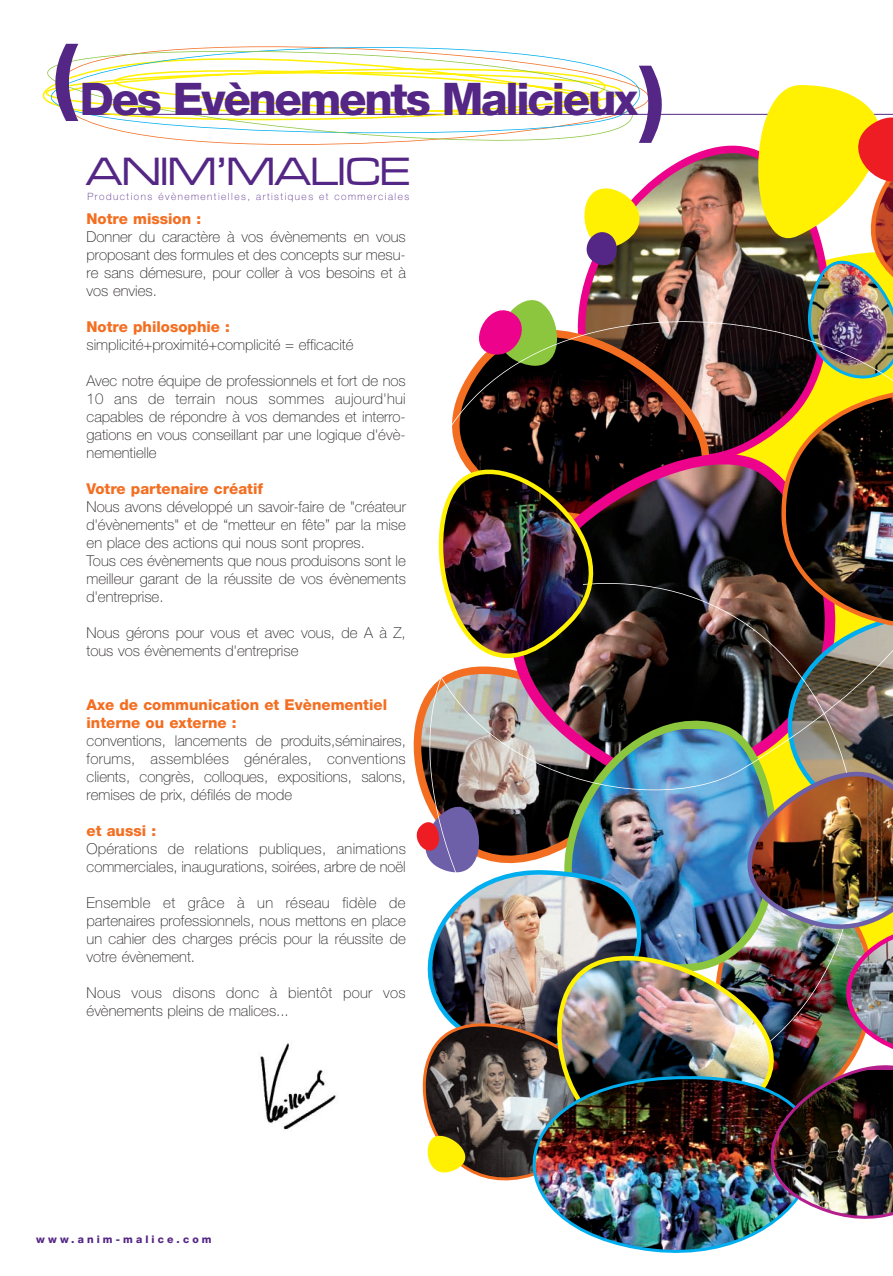
<style>
.page{position:relative;width:893px;height:1276px;background:#fff}
.page>*{position:absolute;margin:0;border:0;box-sizing:border-box;transform-origin:0 0}
.t1{font:800 45px "Helvetica Neue";letter-spacing:-.05em;color:#542685}
.t2{font:40.95px "Microgramma D Medi Exte";color:#542685}
.t3{font:100 15px/18px "Helvetica Neue";color:#231f20;text-align:justify}
.t4{font:800 15px/18px "Helvetica Neue";color:#f36e21}
.t5{font:100 15px/18px "Helvetica Neue";letter-spacing:.02em;color:#231f20}
.t6{font:800 10.5px "Helvetica Neue";letter-spacing:.295em;color:#542685}
.t7{font:100 10.05px "Helvetica Neue";letter-spacing:.15em;color:#542685}
.s1{font-size:85.5px}
</style>
<div class="page">
<svg style="left:42px;top:46px;width:595px;height:99px"></svg>
<img style="left:260px;top:1042px;width:76px;height:88px">
<img style="left:581px;top:1231px;width:181px;height:22px">
<img style="left:402px;top:85px;width:491px;height:1146px">
<h1 class="t1" style="left:52px;top:82px;width:614px"><sup>(</sup>Des Evènements Malicieux<span class="s1">)</span></h1>
<h2 class="t2" style="left:86px;top:147px;width:325px">ANIM’MALICE</h2>
<p class="t7" style="left:88px;top:192px;width:323px">Productions évènementielles, artistiques et commerciales</p>
<p class="t4" style="left:87px;top:211px;width:116px">Notre mission :</p>
<p class="t3" style="left:87px;top:229px;width:321px">Donner du caractère à vos évènements en vous proposant des formules et des concepts sur mesu&shy;re sans démesure, pour coller à vos besoins et à vos envies.</p>
<p class="t4" style="left:87px;top:319px;width:145px">Notre philosophie :</p>
<p class="t3" style="left:87px;top:337px;width:269px">simplicité+proximité+complicité = efficacité</p>
<p class="t3" style="left:87px;top:373px;width:321px">Avec notre équipe de professionnels et fort de nos 10 ans de terrain nous sommes aujourd'hui capables de répondre à vos demandes et interro&shy;gations en vous conseillant par une logique d'évè&shy;nementielle</p>
<p class="t4" style="left:87px;top:481px;width:178px">Votre partenaire créatif</p>
<p class="t3" style="left:87px;top:499px;width:321px;text-align:left">Nous avons développé un savoir-faire de "créateur d'évènements" et de “metteur en fête” par la mise en place des actions qui nous sont propres.<br>Tous ces évènements que nous produisons sont le meilleur garant de la réussite de vos évènements d'entreprise.</p>
<p class="t3" style="left:87px;top:625px;width:321px">Nous gérons pour vous et avec vous, de A à Z, tous vos évènements d'entreprise</p>
<p class="t4" style="left:87px;top:697px;width:302px">Axe de communication et Evènementiel interne ou externe :</p>
<p class="t3" style="left:87px;top:733px;width:321px">conventions, lancements de produits,séminaires, forums, assemblées générales, conventions clients, congrès, colloques, expositions, salons, remises de prix, défilés de mode</p>
<p class="t4" style="left:87px;top:823px;width:71px">et aussi :</p>
<p class="t3" style="left:87px;top:841px;width:321px">Opérations de relations publiques, animations commerciales, inaugurations, soirées, arbre de noël</p>
<p class="t3" style="left:87px;top:895px;width:321px">Ensemble et grâce à un réseau fidèle de partenaires professionnels, nous mettons en place un cahier des charges précis pour la réussite de votre évènement.</p>
<p class="t5" style="left:87px;top:985px;width:321px">Nous vous disons donc à bientôt pour vos évènements pleins de malices...</p>
<p class="t6" style="left:36px;top:1235px;width:177px">www.anim-malice.com</p>
</div>
